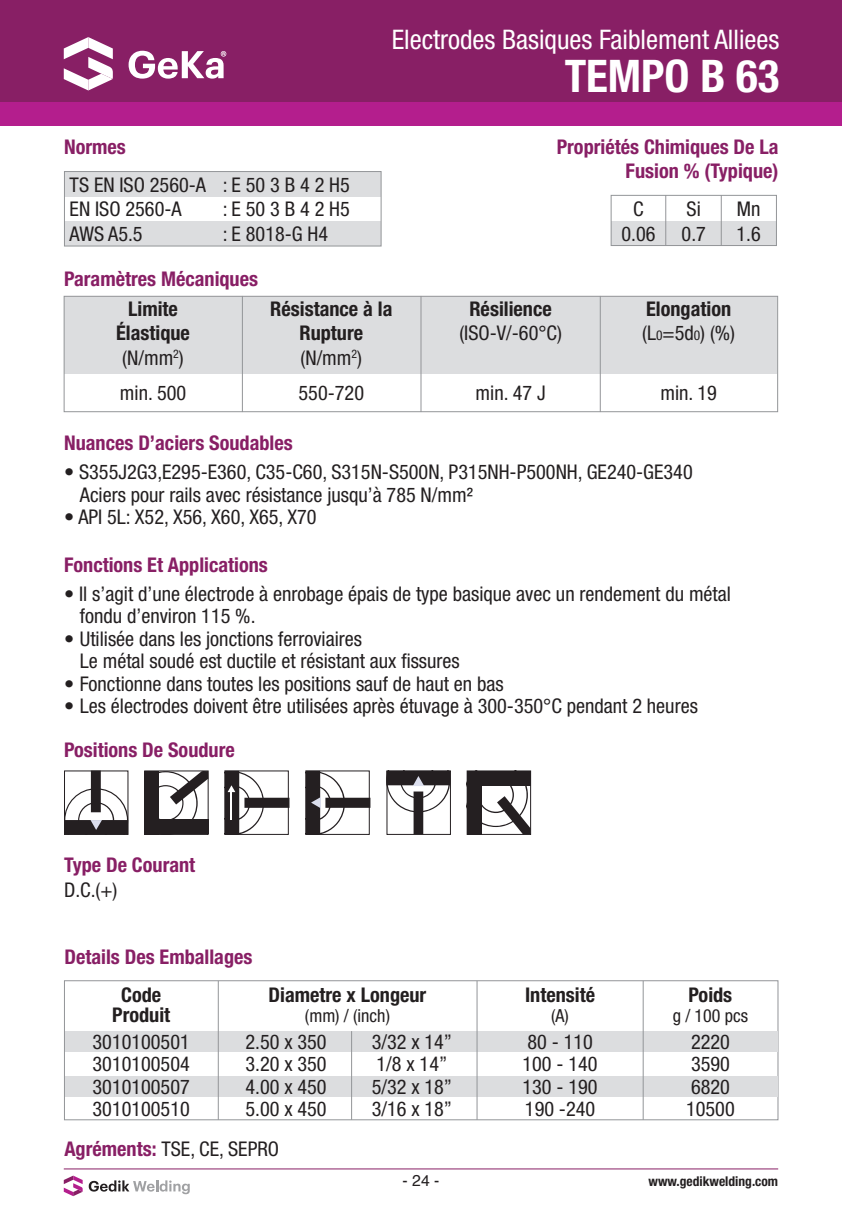
<style>
.page{position:relative;width:842px;height:1212px;background:#fff}
.page>*{position:absolute;margin:0;border:0;box-sizing:border-box;transform-origin:0 0}
.t1{font:700 condensed 45px "Helvetica Neue LT Std";color:#fff}
.t2{font:condensed 27px "Helvetica Neue LT Std";color:#fff}
.t3{font:condensed 20.25px/22.5px "Helvetica Neue LT Std";color:#231f20}
.t4{font:700 condensed 20.25px/24.3px "Helvetica Neue LT Std";color:#881f65;text-align:right}
.t5{font:700 condensed 20.25px "Helvetica Neue LT Std";color:#231f20}
.t6{font:condensed 18px "Helvetica Neue LT Std";color:#231f20}
.t7{font:15.75px "Helvetica";color:#231f20}
.t8{font:700 condensed 13.5px "Helvetica Neue LT Std";color:#231f20}
.s1{font-size:13.5px}
.s2{font-weight:700;color:#881f65}
</style>
<div class="page">
<hr style="left:64px;top:1168px;width:714px;height:1px;background:#881f65">
<svg style="left:89px;top:1180px;width:101px;height:14px"></svg>
<svg style="left:64px;top:1175px;width:19px;height:21px"></svg>
<div style="left:0;top:0;width:842px;height:102px;background:#881f65"></div>
<div style="left:0;top:102px;width:842px;height:23px;background:#b41e8d"></div>
<svg style="left:64px;top:37px;width:49px;height:53px"></svg>
<svg style="left:129px;top:51px;width:97px;height:28px"></svg>
<div style="left:65px;top:172px;width:316px;height:25px;background:#dcdddf"></div>
<div style="left:65px;top:221px;width:316px;height:25px;background:#dcdddf"></div>
<div style="left:64px;top:171px;width:317px;height:75px;border:1px solid #939598"></div>
<div style="left:64px;top:296px;width:713px;height:78px;background:#dcdddf"></div>
<div style="left:64px;top:296px;width:714px;height:116px;border:1px solid #939598"></div>
<hr style="left:242px;top:296px;width:1px;height:116px;background:#939598">
<hr style="left:421px;top:296px;width:1px;height:116px;background:#939598">
<hr style="left:600px;top:296px;width:1px;height:116px;background:#939598">
<svg style="left:64px;top:770px;width:64px;height:64px"></svg>
<div style="left:144px;top:770px;width:65px;height:65px;border:1px solid #241f21"></div>
<svg style="left:145px;top:771px;width:63px;height:63px"></svg>
<div style="left:224px;top:770px;width:65px;height:65px;border:1px solid #241f21"></div>
<svg style="left:225px;top:771px;width:64px;height:63px"></svg>
<div style="left:305px;top:770px;width:65px;height:65px;border:1px solid #241f21"></div>
<svg style="left:306px;top:771px;width:64px;height:63px"></svg>
<div style="left:387px;top:770px;width:64px;height:65px;border:1px solid #241f21"></div>
<svg style="left:386px;top:771px;width:64px;height:63px"></svg>
<div style="left:467px;top:770px;width:64px;height:65px;border:1px solid #241f21"></div>
<svg style="left:467px;top:771px;width:64px;height:63px"></svg>
<div style="left:611px;top:221px;width:166px;height:25px;background:#dcdddf"></div>
<div style="left:611px;top:195px;width:166px;height:51px;border:1px solid #939598"></div>
<hr style="left:665px;top:195px;width:1px;height:51px;background:#939598">
<hr style="left:721px;top:195px;width:1px;height:51px;background:#939598">
<div style="left:64px;top:980px;width:714px;height:140px;border:1px solid #939598"></div>
<div style="left:65px;top:1031px;width:713px;height:20px;background:#dcdddf"></div>
<div style="left:65px;top:1076px;width:713px;height:20px;background:#dcdddf"></div>
<hr style="left:218px;top:981px;width:1px;height:139px;background:#939598">
<hr style="left:477px;top:981px;width:1px;height:139px;background:#939598">
<hr style="left:351px;top:1031px;width:1px;height:89px;background:#939598">
<hr style="left:643px;top:981px;width:1px;height:139px;background:#939598">
<p class="t4" style="left:64px;top:135px;width:63px">Normes</p>
<p class="t3" style="left:70px;top:173px;width:282px">TS EN ISO 2560-A : E 50 3 B 4 2 H5</p>
<p class="t3" style="left:70px;top:198px;width:114px">EN ISO 2560-A</p>
<p class="t3" style="left:223px;top:198px;width:129px">: E 50 3 B 4 2 H5</p>
<p class="t3" style="left:70px;top:222px;width:75px">AWS A5.5</p>
<p class="t3" style="left:223px;top:222px;width:107px">: E 8018-G H4</p>
<p class="t4" style="left:64px;top:267px;width:196px">Paramètres Mécaniques</p>
<p class="t2" style="left:392px;top:24px;width:389px">Electrodes Basiques Faiblement Alliees</p>
<p class="t1" style="left:565px;top:49px;width:216px">TEMPO B 63</p>
<p class="t4" style="left:557px;top:135px;width:223px">Propriétés Chimiques De La<br>Fusion % (Typique)</p>
<p class="t3" style="left:633px;top:198px;width:12px">C</p>
<p class="t3" style="left:621px;top:222px;width:36px">0.06</p>
<p class="t3" style="left:687px;top:198px;width:16px">Si</p>
<p class="t3" style="left:682px;top:222px;width:26px">0.7</p>
<p class="t3" style="left:737px;top:198px;width:25px">Mn</p>
<p class="t3" style="left:737px;top:222px;width:26px">1.6</p>
<p class="t5" style="left:128px;top:297px;width:51px">Limite</p>
<p class="t5" style="left:116px;top:321px;width:75px">Élastique</p>
<p class="t3" style="left:122px;top:346px;width:63px">(N/mm<sup>2</sup>)</p>
<p class="t3" style="left:120px;top:382px;width:68px">min. 500</p>
<p class="t5" style="left:270px;top:297px;width:124px">Résistance à la</p>
<p class="t5" style="left:299px;top:321px;width:65px">Rupture</p>
<p class="t3" style="left:301px;top:346px;width:63px">(N/mm<sup>2</sup>)</p>
<p class="t3" style="left:299px;top:382px;width:67px">550-720</p>
<p class="t5" style="left:469px;top:297px;width:84px">Résilience</p>
<p class="t3" style="left:459px;top:322px;width:104px">(ISO-V/-60°C)</p>
<p class="t3" style="left:476px;top:382px;width:72px">min. 47 J</p>
<p class="t5" style="left:646px;top:297px;width:87px">Elongation</p>
<p class="t3" style="left:642px;top:322px;width:94px">(L<span class="s1">0</span>=5d<span class="s1">0</span>) (%)</p>
<p class="t3" style="left:660px;top:382px;width:58px">min. 19</p>
<p class="t4" style="left:64px;top:431px;width:230px">Nuances D’aciers Soudables</p>
<p class="t3" style="left:64px;top:461px;width:630px">• S355J2G3,E295-E360, C35-C60, S315N-S500N, P315NH-P500NH, GE240-GE340</p>
<p class="t3" style="left:80px;top:483px;width:395px">Aciers pour rails avec résistance jusqu’à 785 N/mm²</p>
<p class="t3" style="left:64px;top:506px;width:254px">• API 5L: X52, X56, X60, X65, X70</p>
<p class="t4" style="left:64px;top:552px;width:205px">Fonctions Et Applications</p>
<p class="t3" style="left:80px;top:582px;width:653px;text-indent:-16px">• Il s’agit d’une électrode à enrobage épais de type basique avec un rendement du métal fondu d’environ 115 %.</p>
<p class="t3" style="left:80px;top:627px;width:381px;text-indent:-16px">• Utilisée dans les jonctions ferroviaires<br>Le métal soudé est ductile et résistant aux fissures</p>
<p class="t3" style="left:64px;top:672px;width:441px">• Fonctionne dans toutes les positions sauf de haut en bas</p>
<p class="t3" style="left:64px;top:695px;width:635px">• Les électrodes doivent être utilisées après étuvage à 300-350°C pendant 2 heures</p>
<p class="t4" style="left:64px;top:737px;width:172px">Positions De Soudure</p>
<p class="t4" style="left:64px;top:853px;width:133px">Type De Courant</p>
<p class="t3" style="left:64px;top:878px;width:55px">D.C.(+)</p>
<p class="t4" style="left:64px;top:944px;width:190px">Details Des Emballages</p>
<p class="t5" style="left:121px;top:982px;width:42px">Code</p>
<p class="t5" style="left:112px;top:1003px;width:60px">Produit</p>
<p class="t5" style="left:269px;top:982px;width:159px">Diametre x Longeur</p>
<p class="t6" style="left:305px;top:1005px;width:86px">(mm) / (inch)</p>
<p class="t3" style="left:93px;top:1030px;width:99px">3010100501</p>
<p class="t3" style="left:93px;top:1052px;width:99px">3010100504</p>
<p class="t3" style="left:93px;top:1075px;width:99px">3010100507</p>
<p class="t3" style="left:93px;top:1097px;width:99px">3010100510</p>
<p class="t3" style="left:245px;top:1030px;width:83px">2.50 x 350</p>
<p class="t3" style="left:245px;top:1052px;width:83px">3.20 x 350</p>
<p class="t3" style="left:245px;top:1075px;width:83px">4.00 x 450</p>
<p class="t3" style="left:245px;top:1097px;width:83px">5.00 x 450</p>
<p class="t3" style="left:64px;top:1137px;width:216px"><span class="s2">Agréments:</span> TSE, CE, SEPRO</p>
<p class="t3" style="left:372px;top:1030px;width:82px">3/32 x 14”</p>
<p class="t3" style="left:377px;top:1052px;width:72px">1/8 x 14”</p>
<p class="t3" style="left:372px;top:1075px;width:82px">5/32 x 18”</p>
<p class="t3" style="left:372px;top:1097px;width:82px">3/16 x 18”</p>
<p class="t5" style="left:525px;top:982px;width:72px">Intensité</p>
<p class="t6" style="left:551px;top:1005px;width:19px">(A)</p>
<p class="t3" style="left:527px;top:1030px;width:67px">80 - 110</p>
<p class="t3" style="left:522px;top:1052px;width:77px">100 - 140</p>
<p class="t3" style="left:522px;top:1075px;width:77px">130 - 190</p>
<p class="t3" style="left:525px;top:1097px;width:72px">190 -240</p>
<p class="t5" style="left:689px;top:982px;width:45px">Poids</p>
<p class="t6" style="left:673px;top:1005px;width:77px">g / 100 pcs</p>
<p class="t3" style="left:691px;top:1030px;width:40px">2220</p>
<p class="t3" style="left:691px;top:1052px;width:40px">3590</p>
<p class="t3" style="left:691px;top:1075px;width:40px">6820</p>
<p class="t3" style="left:686px;top:1097px;width:50px">10500</p>
<p class="t7" style="left:403px;top:1169px;width:38px">- 24 -</p>
<p class="t8" style="left:648px;top:1173px;width:131px">www.gedikwelding.com</p>
</div>
